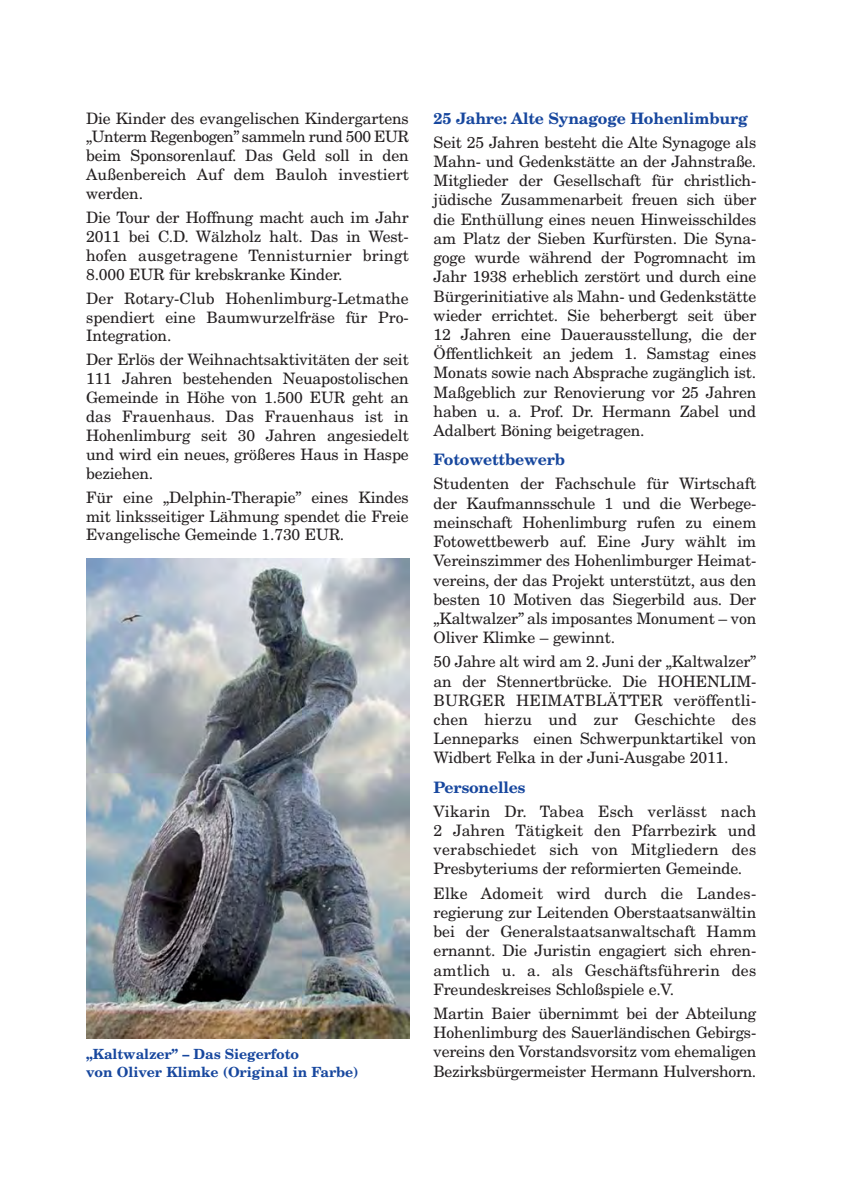
<style>
.page{position:relative;width:844px;height:1191px;background:#fff}
.page>*{position:absolute;margin:0;border:0;box-sizing:border-box;transform-origin:0 0}
.t1{font:15.75px/19.2px "New Century Schlbk";letter-spacing:-.01em;color:#231f20;text-align:justify}
.t2{font:700 15.75px "New Century Schlbk";letter-spacing:-.01em;color:#17479e}
.t3{font:700 14px/17.8px "New Century Schlbk";letter-spacing:-.005em;color:#17479e}
</style>
<div class="page">
<img style="left:86px;top:558px;width:323px;height:480px">
<p class="t1" style="left:86px;top:110px;width:324px">Die Kinder des evangelischen Kindergartens „Unterm Regenbogen” sammeln rund 500 EUR beim Sponsorenlauf. Das Geld soll in den Außenbereich Auf dem Bauloh investiert werden.</p>
<p class="t1" style="left:86px;top:209px;width:324px">Die Tour der Hoffnung macht auch im Jahr 2011 bei C.D. Wälzholz halt. Das in West&shy;hofen ausgetragene Tennisturnier bringt 8.000 EUR für krebskranke Kinder.</p>
<p class="t1" style="left:86px;top:290px;width:324px">Der Rotary-Club Hohenlimburg-Letmathe spendiert eine Baumwurzelfräse für Pro-Integration.</p>
<p class="t1" style="left:86px;top:352px;width:324px">Der Erlös der Weihnachtsaktivitäten der seit 111 Jahren bestehenden Neuapostolischen Gemeinde in Höhe von 1.500 EUR geht an das Frauenhaus. Das Frauenhaus ist in Hohenlimburg seit 30 Jahren angesiedelt und wird ein neues, größeres Haus in Haspe beziehen.</p>
<p class="t1" style="left:86px;top:489px;width:324px">Für eine „Delphin-Therapie” eines Kindes mit linksseitiger Lähmung spendet die Freie Evangelische Gemeinde 1.730 EUR.</p>
<p class="t3" style="left:86px;top:1046px;width:274px">„Kaltwalzer” – Das Siegerfoto<br>von Oliver Klimke (Original in Farbe)</p>
<p class="t2" style="left:433px;top:112px;width:315px">25 Jahre: Alte Synagoge Hohenlimburg</p>
<p class="t1" style="left:433px;top:134px;width:324px">Seit 25 Jahren besteht die Alte Synagoge als Mahn- und Gedenkstätte an der Jahnstraße.<br>Mitglieder der Gesellschaft für christlich&shy;jüdische Zusammenarbeit freuen sich über die Enthüllung eines neuen Hinweisschildes am Platz der Sieben Kurfürsten. Die Syna&shy;goge wurde während der Pogromnacht im Jahr 1938 erheblich zerstört und durch eine Bürgerinitiative als Mahn- und Gedenkstätte wieder errichtet. Sie beherbergt seit über 12 Jahren eine Dauerausstellung, die der Öffentlichkeit an jedem 1. Samstag eines Monats sowie nach Absprache zugänglich ist.<br>Maßgeblich zur Renovierung vor 25 Jahren haben u. a. Prof. Dr. Hermann Zabel und Adalbert Böning beigetragen.</p>
<p class="t2" style="left:433px;top:453px;width:133px">Fotowettbewerb</p>
<p class="t1" style="left:433px;top:475px;width:324px">Studenten der Fachschule für Wirtschaft der Kaufmannsschule 1 und die Werbege&shy;meinschaft Hohenlimburg rufen zu einem Fotowettbewerb auf. Eine Jury wählt im Vereinszimmer des Hohenlimburger Heimat&shy;vereins, der das Projekt unterstützt, aus den besten 10 Motiven das Siegerbild aus. Der „Kaltwalzer” als imposantes Monument – von Oliver Klimke – gewinnt.</p>
<p class="t1" style="left:433px;top:653px;width:324px">50 Jahre alt wird am 2. Juni der „Kaltwalzer” an der Stennertbrücke. Die HOHENLIM-BURGER HEIMATBLÄTTER veröffentli&shy;chen hierzu und zur Geschichte des Lenneparks einen Schwerpunktartikel von Widbert Felka in der Juni-Ausgabe 2011.</p>
<p class="t2" style="left:433px;top:781px;width:93px">Personelles</p>
<p class="t1" style="left:433px;top:803px;width:324px">Vikarin Dr. Tabea Esch verlässt nach 2 Jahren Tätigkeit den Pfarrbezirk und verabschiedet sich von Mitgliedern des Presbyteriums der reformierten Gemeinde.</p>
<p class="t1" style="left:433px;top:885px;width:324px">Elke Adomeit wird durch die Landes&shy;regierung zur Leitenden Oberstaatsanwältin bei der Generalstaatsanwaltschaft Hamm ernannt. Die Juristin engagiert sich ehren&shy;amtlich u. a. als Geschäftsführerin des Freundeskreises Schloßspiele e.V.</p>
<p class="t1" style="left:433px;top:1005px;width:324px">Martin Baier übernimmt bei der Abteilung Hohenlimburg des Sauerländischen Gebirgs&shy;vereins den Vorstandsvorsitz vom ehemaligen Bezirksbürgermeister Hermann Hulvershorn.</p>
</div>
